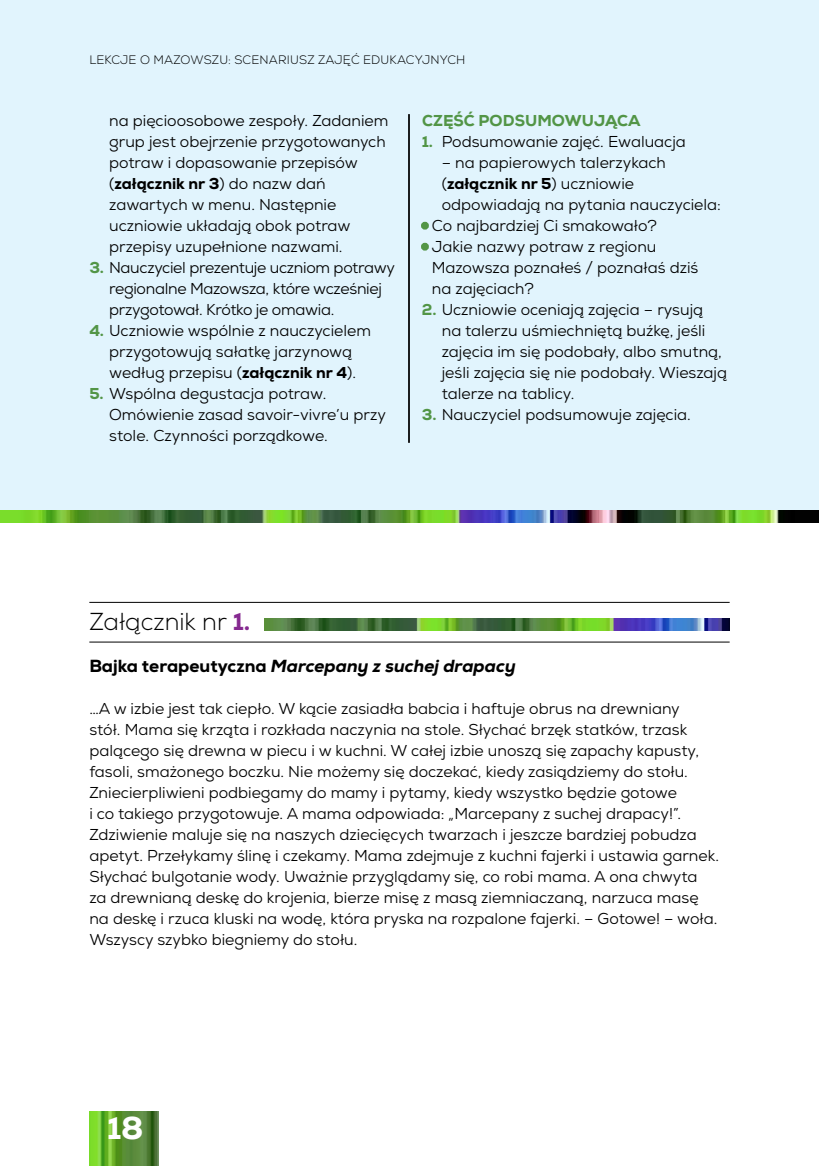
<style>
.page{position:relative;width:819px;height:1166px;background:#fff}
.page>*{position:absolute;margin:0;border:0;box-sizing:border-box;transform-origin:0 0}
.t1{font:800 31.5px "Nexa";color:#fff}
.t2{font:300 24.5px "Nexa";color:#000}
.t3{font:italic 800 17.5px "Nexa";color:#000}
.t4{font:15.75px/21px "Nexa";color:#000}
.t5{font:15.75px/21px "Nexa";letter-spacing:-.02em;color:#000}
.t6{font:800 15.75px "Nexa";letter-spacing:.005em;color:#529546}
.t7{font:300 12.25px "Nexa";letter-spacing:.015em;color:#000}
.s1{font-weight:800}
.s2{font-weight:800;color:#529546}
.s3{color:#529546}
.s4{font-weight:800;color:#862990}
.s5{font-style:normal}
</style>
<div class="page">
<div style="left:0;top:0;width:819px;height:516px;background:#e1f4fd"></div>
<img style="left:89px;top:1111px;width:70px;height:55px">
<img style="left:264px;top:618px;width:465px;height:12px">
<hr style="left:89px;top:602px;width:640px;height:1px;background:#000">
<hr style="left:89px;top:642px;width:640px;height:1px;background:#000">
<div style="left:421px;top:222px;width:8px;height:8px;border:5px solid #529546;border-radius:50%"></div>
<div style="left:421px;top:243px;width:8px;height:8px;border:5px solid #529546;border-radius:50%"></div>
<img style="left:0;top:510px;width:819px;height:13px">
<hr style="left:408px;top:114px;width:2px;height:329px;background:#000">
<p class="t7" style="left:89px;top:52px;width:377px">LEKCJE O MAZOWSZU: SCENARIUSZ ZAJĘĆ EDUKACYJNYCH</p>
<p class="t4" style="left:109px;top:110px;width:281px">na pięcioosobowe zespoły. Zadaniem grup jest obejrzenie przygotowanych potraw i dopasowanie przepisów (<span class="s1">załącznik nr 3</span>) do nazw dań zawartych w menu. Następnie uczniowie układają obok potraw przepisy uzupełnione nazwami.</p>
<p class="t5" style="left:109px;top:257px;width:287px;text-indent:-20px"><span class="s2">3.</span> Nauczyciel prezentuje uczniom potrawy regionalne Mazowsza, które wcześniej przygotował. Krótko je omawia.</p>
<p class="t4" style="left:89px;top:320px;width:283px;text-align:center"><span class="s2">4.</span> Uczniowie wspólnie z nauczycielem przygotowują sałatkę jarzynową według przepisu (<span class="s1">załącznik nr 4</span>).</p>
<p class="t4" style="left:109px;top:383px;width:278px;text-indent:-20px"><span class="s2">5.</span> Wspólna degustacja potraw.<br>Omówienie zasad savoir-vivre’u przy stole. Czynności porządkowe.</p>
<p class="t6" style="left:422px;top:110px;width:220px">CZĘŚĆ PODSUMOWUJĄCA</p>
<p class="t4" style="left:422px;top:131px;width:265px"><span class="s2">1.</span> Podsumowanie zajęć. Ewaluacja</p>
<p class="t4" style="left:442px;top:152px;width:281px">– na papierowych talerzykach (<span class="s1">załącznik nr 5</span>) uczniowie odpowiadają na pytania nauczyciela:</p>
<p class="t4" style="left:422px;top:215px;width:236px"><span class="s3">•</span> Co najbardziej Ci smakowało?</p>
<p class="t4" style="left:432px;top:236px;width:268px;text-indent:-10px"><span class="s3">•</span> Jakie nazwy potraw z regionu<br>Mazowsza poznałeś / poznałaś dziś na zajęciach?</p>
<p class="t4" style="left:441px;top:299px;width:287px;text-indent:-20px"><span class="s2">2.</span> Uczniowie oceniają zajęcia – rysują<br>na talerzu uśmiechniętą buźkę, jeśli zajęcia im się podobały, albo smutną, jeśli zajęcia się nie podobały. Wieszają talerze na tablicy.</p>
<p class="t4" style="left:422px;top:404px;width:270px"><span class="s2">3.</span> Nauczyciel podsumowuje zajęcia.</p>
<h2 class="t2" style="left:89px;top:607px;width:162px">Załącznik nr <span class="s4">1.</span></h2>
<p class="t3" style="left:89px;top:655px;width:428px"><span class="s5">Bajka terapeutyczna</span> Marcepany z suchej drapacy</p>
<p class="t4" style="left:89px;top:698px;width:631px">…A w izbie jest tak ciepło. W kącie zasiadła babcia i haftuje obrus na drewniany<br>stół. Mama się krząta i rozkłada naczynia na stole. Słychać brzęk statków, trzask palącego się drewna w piecu i w kuchni. W całej izbie unoszą się zapachy kapusty, fasoli, smażonego boczku. Nie możemy się doczekać, kiedy zasiądziemy do stołu.<br>Zniecierpliwieni podbiegamy do mamy i pytamy, kiedy wszystko będzie gotowe<br>i co takiego przygotowuje. A mama odpowiada: „Marcepany z suchej drapacy!”.<br>Zdziwienie maluje się na naszych dziecięcych twarzach i jeszcze bardziej pobudza apetyt. Przełykamy ślinę i czekamy. Mama zdejmuje z kuchni fajerki i ustawia garnek.<br>Słychać bulgotanie wody. Uważnie przyglądamy się, co robi mama. A ona chwyta<br>za drewnianą deskę do krojenia, bierze misę z masą ziemniaczaną, narzuca masę na deskę i rzuca kluski na wodę, która pryska na rozpalone fajerki. – Gotowe! – woła.<br>Wszyscy szybko biegniemy do stołu.</p>
<h1 class="t1" style="left:107px;top:1108px;width:38px">18</h1>
</div>
